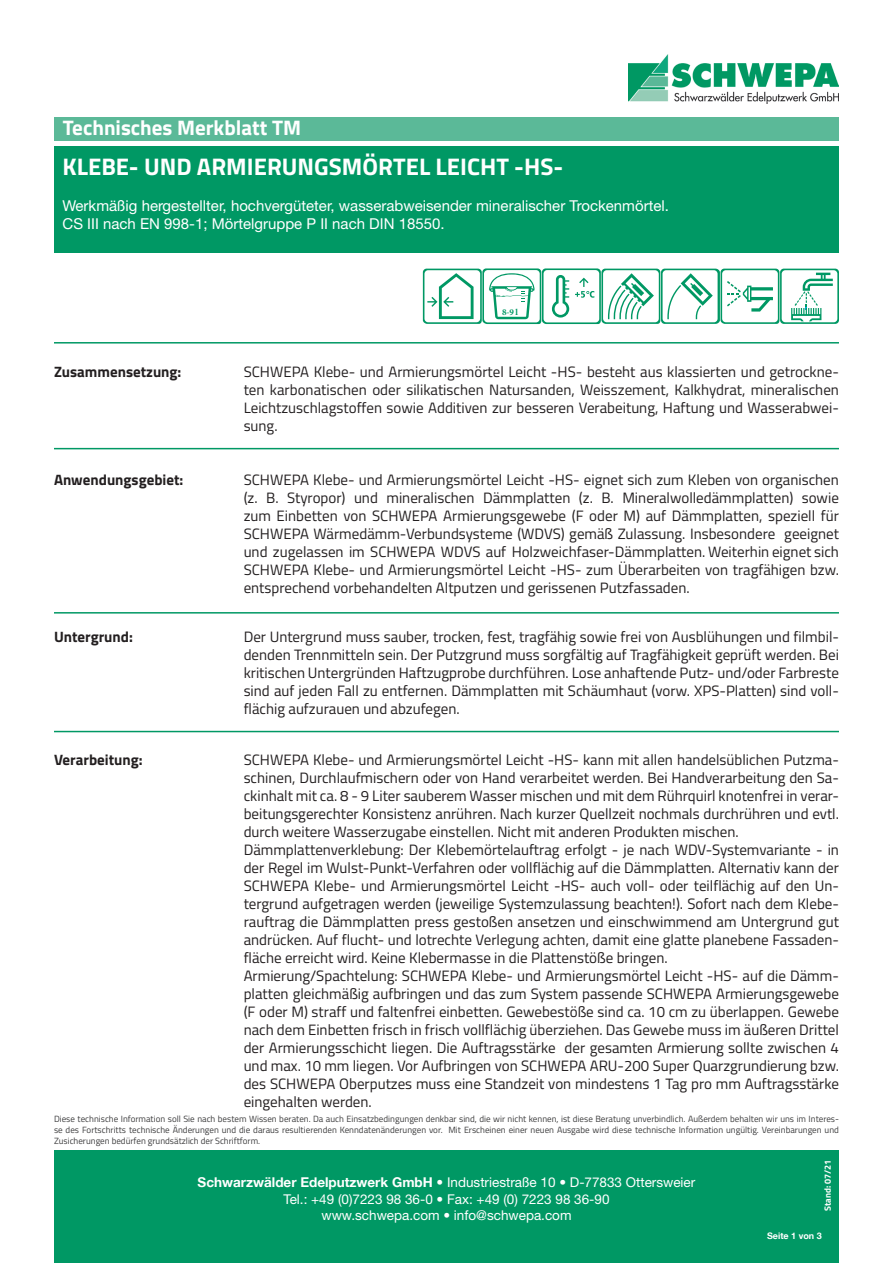
<style>
.page{position:relative;width:893px;height:1263px;background:#fff}
.page>*{position:absolute;margin:0;border:0;box-sizing:border-box;transform-origin:0 0}
.t1{font:700 24px "Titillium Web";color:#fff}
.t2{font:700 21px "Titillium Web";color:#fff}
.t3{font:15px/18px "Titillium Web";color:#231f20;text-align:justify}
.t4{font:15px/18px "Helvetica Neue LT Std";color:#fff}
.t5{font:700 15px "Titillium Web";color:#231f20}
.t6{font:13.5px/16.5px "Helvetica Neue LT Std";color:#fff;text-align:center}
.t7{font:9px/10.8px "Titillium Web";color:#3e3e3f;text-align:justify}
.t8{font:700 9px "Titillium Web";color:#fff}
.t9{font:700 9px "Helvetica 75";color:#fff}
.t10{font:700 9px "Minion Pro";color:#009864}
.s1{font-family:"Helvetica 75";font-weight:700}
.s2{font-family:"Helvetica 46";font-weight:300;font-style:italic}
</style>
<div class="page">
<div style="left:54px;top:1150px;width:785px;height:113px;background:#009864"></div>
<div style="left:54px;top:117px;width:785px;height:23px;background:#5bb998"></div>
<img style="left:629px;top:54px;width:210px;height:49px">
<div style="left:54px;top:147px;width:785px;height:106px;background:#009864"></div>
<hr style="left:54px;top:342px;width:785px;height:2px;background:#009864">
<svg style="left:423px;top:268px;width:416px;height:56px"></svg>
<hr style="left:54px;top:448px;width:785px;height:1px;background:#009864">
<hr style="left:54px;top:612px;width:785px;height:2px;background:#009864">
<hr style="left:54px;top:731px;width:785px;height:1px;background:#009864">
<h2 class="t2" style="left:63px;top:112px;width:240px">Technisches Merkblatt TM</h2>
<h1 class="t1" style="left:63px;top:148px;width:502px">KLEBE- UND ARMIERUNGSMÖRTEL LEICHT -HS-</h1>
<p class="t4" style="left:63px;top:197px;width:608px">Werkmäßig hergestellter, hochvergüteter, wasserabweisender mineralischer Trockenmörtel.<br>CS III nach EN 998-1; Mörtelgruppe P II nach DIN 18550.</p>
<p class="t10" style="left:502px;top:306px;width:17px">8-9 l</p>
<p class="t5" style="left:54px;top:360px;width:129px">Zusammensetzung:</p>
<p class="t3" style="left:244px;top:362px;width:597px">SCHWEPA Klebe- und Armierungsmörtel Leicht -HS- besteht aus klassierten und getrockne&shy;ten karbonatischen oder silikatischen Natursanden, Weisszement, Kalkhydrat, mineralischen Leichtzuschlagstoffen sowie Additiven zur besseren Verabeitung, Haftung und Wasserabwei&shy;sung.</p>
<p class="t5" style="left:54px;top:468px;width:131px">Anwendungsgebiet:</p>
<p class="t3" style="left:244px;top:470px;width:597px">SCHWEPA Klebe- und Armierungsmörtel Leicht -HS- eignet sich zum Kleben von organischen (z. B. Styropor) und mineralischen Dämmplatten (z. B. Mineralwolledämmplatten) sowie zum Einbetten von SCHWEPA Armierungsgewebe (F oder M) auf Dämmplatten, speziell für SCHWEPA Wärmedämm-Verbundsysteme (WDVS) gemäß Zulassung. Insbesondere geeignet und zugelassen im SCHWEPA WDVS auf Holzweichfaser-Dämmplatten. Weiterhin eignet sich SCHWEPA Klebe- und Armierungsmörtel Leicht -HS- zum Überarbeiten von tragfähigen bzw. entsprechend vorbehandelten Altputzen und gerissenen Putzfassaden.</p>
<p class="t5" style="left:54px;top:625px;width:80px">Untergrund:</p>
<p class="t3" style="left:244px;top:627px;width:597px">Der Untergrund muss sauber, trocken, fest, tragfähig sowie frei von Ausblühungen und filmbil&shy;denden Trennmitteln sein. Der Putzgrund muss sorgfältig auf Tragfähigkeit geprüft werden. Bei kritischen Untergründen Haftzugprobe durchführen. Lose anhaftende Putz- und/oder Farbreste sind auf jeden Fall zu entfernen. Dämmplatten mit Schäumhaut (vorw. XPS-Platten) sind voll&shy;flächig aufzurauen und abzufegen.</p>
<p class="t5" style="left:54px;top:748px;width:90px">Verarbeitung:</p>
<p class="t3" style="left:244px;top:750px;width:597px;text-align:left">SCHWEPA Klebe- und Armierungsmörtel Leicht -HS- kann mit allen handelsüblichen Putzma&shy;schinen, Durchlaufmischern oder von Hand verarbeitet werden. Bei Handverarbeitung den Sa&shy;ckinhalt mit ca. 8 - 9 Liter sauberem Wasser mischen und mit dem Rührquirl knotenfrei in verar&shy;beitungsgerechter Konsistenz anrühren. Nach kurzer Quellzeit nochmals durchrühren und evtl. durch weitere Wasserzugabe einstellen. Nicht mit anderen Produkten mischen.<br>Dämmplattenverklebung: Der Klebemörtelauftrag erfolgt - je nach WDV-Systemvariante - in der Regel im Wulst-Punkt-Verfahren oder vollflächig auf die Dämmplatten. Alternativ kann der SCHWEPA Klebe- und Armierungsmörtel Leicht -HS- auch voll- oder teilflächig auf den Un&shy;tergrund aufgetragen werden (jeweilige Systemzulassung beachten!). Sofort nach dem Klebe&shy;rauftrag die Dämmplatten press gestoßen ansetzen und einschwimmend am Untergrund gut andrücken. Auf flucht- und lotrechte Verlegung achten, damit eine glatte planebene Fassaden&shy;fläche erreicht wird. Keine Klebermasse in die Plattenstöße bringen.<br>Armierung/Spachtelung: SCHWEPA Klebe- und Armierungsmörtel Leicht -HS- auf die Dämm&shy;platten gleichmäßig aufbringen und das zum System passende SCHWEPA Armierungsgewebe (F oder M) straff und faltenfrei einbetten. Gewebestöße sind ca. 10 cm zu überlappen. Gewebe nach dem Einbetten frisch in frisch vollflächig überziehen. Das Gewebe muss im äußeren Drittel der Armierungsschicht liegen. Die Auftragsstärke der gesamten Armierung sollte zwischen 4 und max. 10 mm liegen. Vor Aufbringen von SCHWEPA ARU-200 Super Quarzgrundierung bzw. des SCHWEPA Oberputzes muss eine Standzeit von mindestens 1 Tag pro mm Auftragsstärke eingehalten werden.</p>
<p class="t7" style="left:54px;top:1113px;width:786px">Diese technische Information soll Sie nach bestem Wissen beraten. Da auch Einsatzbedingungen denkbar sind, die wir nicht kennen, ist diese Beratung unverbindlich. Außerdem behalten wir uns im Interes&shy;se des Fortschritts technische Änderungen und die daraus resultierenden Kenndatenänderungen vor. Mit Erscheinen einer neuen Ausgabe wird diese technische Information ungültig. Vereinbarungen und Zusicherungen bedürfen grundsätzlich der Schriftform.</p>
<p class="t6" style="left:198px;top:1174px;width:499px"><span class="s1">Schwarzwälder Edelputzwerk GmbH</span> <span class="s2">•</span> Industriestraße 10 <span class="s2">•</span> D-77833 Ottersweier<br>Tel.: +49 (0)7223 98 36-0 <span class="s2">•</span> Fax: +49 (0) 7223 98 36-90<br>www.schwepa.com <span class="s2">•</span> info@schwepa.com</p>
<p class="t8" style="left:821px;top:1211px;width:53px;rotate:-90deg">Stand: 07/21</p>
<p class="t9" style="left:767px;top:1230px;width:56px">Seite 1 von 3</p>
</div>
